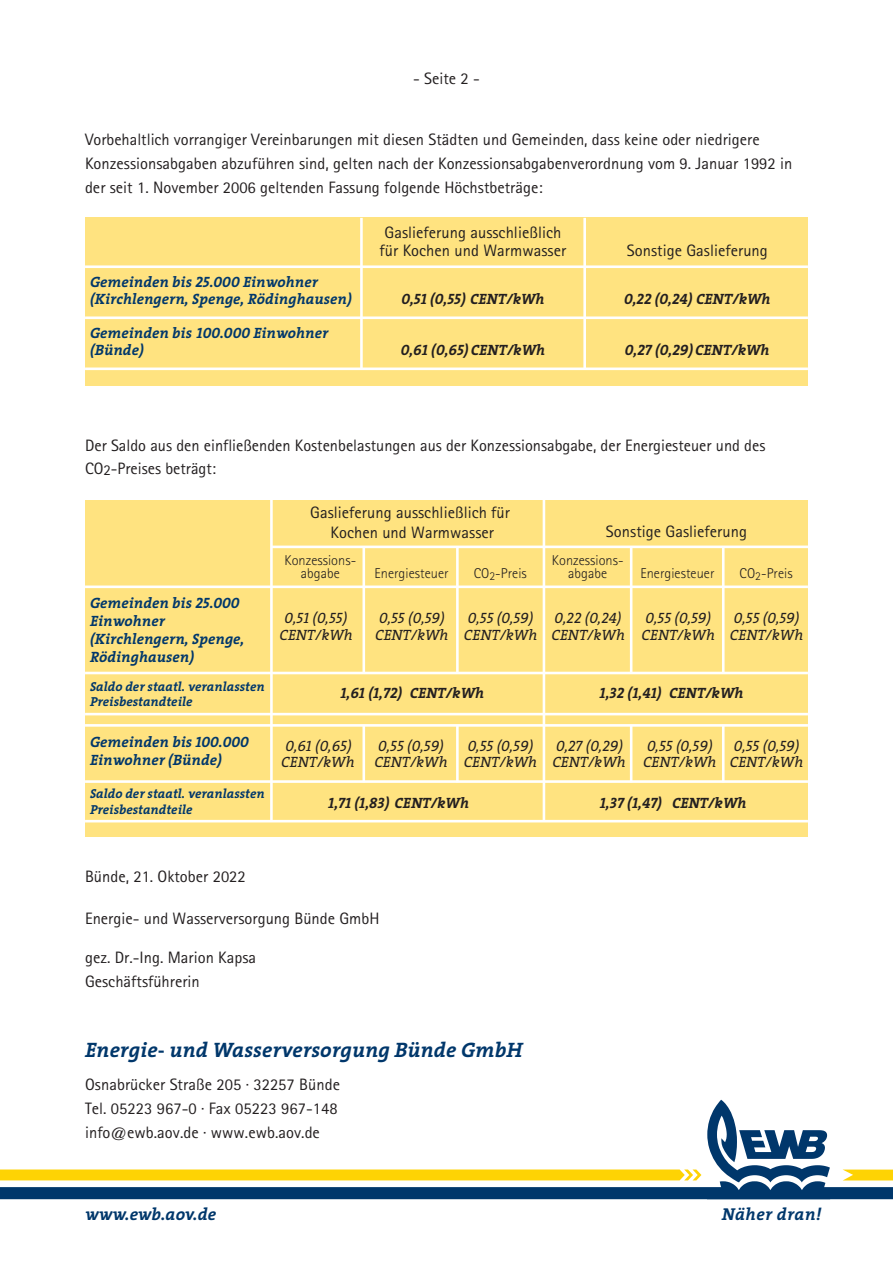
<style>
.page{position:relative;width:893px;height:1263px;background:#fff}
.page>*{position:absolute;margin:0;border:0;box-sizing:border-box;transform-origin:0 0}
.t1{font:italic 700 21px "The Serif";letter-spacing:.005em;color:#00376b}
.t2{font:italic 700 17.25px "The Serif";letter-spacing:.005em;color:#00376b}
.t3{font:italic 700 17.25px "The Serif";letter-spacing:.025em;color:#00376b}
.t4{font:16.5px/24px "AT Rotis Sans Serif";color:#231f20}
.t5{font:italic 700 15px/18px "The Serif";color:#00376b}
.t6{font:italic 15px "The Serif Bold Caps";color:#231f20}
.t7{font:italic 15px "The Serif Caps";letter-spacing:.005em;color:#231f20}
.t8{font:italic 15px "The Serif";color:#231f20}
.t9{font:300 14.25px/13.5px "AT Rotis Sans Serif";letter-spacing:.005em;color:#231f20;text-align:center}
.t10{font:italic 700 13.05px/15.6px "The Serif";color:#00376b}
.s1{font-family:"The Serif Bold Caps";font-weight:400}
.s2{font-family:"The Serif";font-weight:700}
</style>
<div class="page">
<div style="left:85px;top:218px;width:723px;height:168px;background:#ffe380"></div>
<hr style="left:85px;top:265px;width:723px;height:3px;background:#fff">
<hr style="left:360px;top:218px;width:3px;height:151px;background:#fff">
<hr style="left:583px;top:218px;width:3px;height:151px;background:#fff">
<hr style="left:85px;top:316px;width:723px;height:3px;background:#fff">
<hr style="left:85px;top:367px;width:723px;height:3px;background:#fff">
<div style="left:85px;top:500px;width:723px;height:337px;background:#ffe380"></div>
<hr style="left:85px;top:585px;width:723px;height:3px;background:#fff">
<hr style="left:271px;top:545px;width:537px;height:3px;background:#fff">
<hr style="left:270px;top:499px;width:3px;height:322px;background:#fff">
<hr style="left:543px;top:499px;width:2px;height:322px;background:#fff">
<hr style="left:85px;top:724px;width:723px;height:3px;background:#fff">
<hr style="left:85px;top:713px;width:723px;height:2px;background:#fff">
<hr style="left:85px;top:672px;width:723px;height:2px;background:#fff">
<hr style="left:85px;top:780px;width:723px;height:3px;background:#fff">
<hr style="left:85px;top:820px;width:723px;height:2px;background:#fff">
<hr style="left:362px;top:547px;width:3px;height:126px;background:#fff">
<hr style="left:456px;top:547px;width:3px;height:126px;background:#fff">
<hr style="left:362px;top:725px;width:3px;height:57px;background:#fff">
<hr style="left:456px;top:725px;width:3px;height:57px;background:#fff">
<hr style="left:630px;top:547px;width:2px;height:126px;background:#fff">
<hr style="left:722px;top:547px;width:3px;height:126px;background:#fff">
<hr style="left:630px;top:725px;width:2px;height:57px;background:#fff">
<hr style="left:722px;top:725px;width:3px;height:57px;background:#fff">
<svg style="left:0;top:1100px;width:893px;height:99px"></svg>
<p class="t4" style="left:413px;top:66px;width:68px">- Seite 2 -</p>
<p class="t4" style="left:85px;top:127px;width:709px">Vorbehaltlich vorrangiger Vereinbarungen mit diesen Städten und Gemeinden, dass keine oder niedrigere<br>Konzessionsabgaben abzuführen sind, gelten nach der Konzessionsabgabenverordnung vom 9. Januar 1992 in der seit 1. November 2006 geltenden Fassung folgende Höchstbeträge:</p>
<p class="t5" style="left:90px;top:274px;width:264px;line-height:16.5px">Gemeinden bis <span class="s1">25.000</span> Einwohner (Kirchlengern, Spenge, Rödinghausen)</p>
<p class="t5" style="left:90px;top:325px;width:240px;line-height:16.5px">Gemeinden bis <span class="s1">100.000</span> Einwohner (Bünde)</p>
<p class="t4" style="left:380px;top:223px;width:188px;line-height:18px;text-align:center">Gaslieferung ausschließlich für Kochen und Warmwasser</p>
<p class="t4" style="left:627px;top:238px;width:143px">Sonstige Gaslieferung</p>
<p class="t6" style="left:401px;top:286px;width:145px">0,51 (0,55) <span class="s2">CENT/kWh</span></p>
<p class="t6" style="left:624px;top:286px;width:148px">0,22 (0,24) <span class="s2">CENT/kWh</span></p>
<p class="t6" style="left:401px;top:337px;width:146px">0,61 (0,65) <span class="s2">CENT/kWh</span></p>
<p class="t6" style="left:625px;top:337px;width:146px">0,27 (0,29) <span class="s2">CENT/kWh</span></p>
<p class="t4" style="left:85px;top:434px;width:682px;line-height:22.5px">Der Saldo aus den einfließenden Kostenbelastungen aus der Konzessionsabgabe, der Energiesteuer und des<br>CO<sub>2</sub>-Preises beträgt:</p>
<p class="t5" style="left:90px;top:594px;width:156px">Gemeinden bis <span class="s1">25.000<br></span>Einwohner (Kirchlengern, Spenge,<br>Rödinghausen)</p>
<p class="t10" style="left:90px;top:678px;width:176px">Saldo der staatl. veranlassten<br>Preisbestandteile</p>
<p class="t5" style="left:90px;top:732px;width:160px">Gemeinden bis <span class="s1">100.000<br></span>Einwohner (Bünde)</p>
<p class="t10" style="left:90px;top:786px;width:176px">Saldo der staatl. veranlassten<br>Preisbestandteile</p>
<p class="t4" style="left:310px;top:502px;width:201px;line-height:19.8px;text-align:center">Gaslieferung ausschließlich für<br>Kochen und Warmwasser</p>
<p class="t4" style="left:606px;top:520px;width:143px">Sonstige Gaslieferung</p>
<p class="t9" style="left:285px;top:553px;width:73px">Konzessions&shy;abgabe</p>
<p class="t9" style="left:374px;top:567px;width:76px">Energiesteuer</p>
<p class="t9" style="left:474px;top:567px;width:55px">CO<sub>2</sub>-Preis</p>
<p class="t9" style="left:552px;top:553px;width:73px">Konzessions&shy;abgabe</p>
<p class="t9" style="left:640px;top:567px;width:76px">Energiesteuer</p>
<p class="t9" style="left:740px;top:567px;width:55px">CO<sub>2</sub>-Preis</p>
<p class="t7" style="left:284px;top:606px;width:64px">0,51 (0,55)</p>
<p class="t8" style="left:279px;top:622px;width:75px">CENT/kWh</p>
<p class="t7" style="left:379px;top:606px;width:67px">0,55 (0,59)</p>
<p class="t8" style="left:375px;top:622px;width:75px">CENT/kWh</p>
<p class="t7" style="left:468px;top:606px;width:67px">0,55 (0,59)</p>
<p class="t8" style="left:464px;top:622px;width:75px">CENT/kWh</p>
<p class="t7" style="left:554px;top:606px;width:68px">0,22 (0,24)</p>
<p class="t8" style="left:551px;top:622px;width:75px">CENT/kWh</p>
<p class="t7" style="left:645px;top:606px;width:67px">0,55 (0,59)</p>
<p class="t8" style="left:642px;top:622px;width:75px">CENT/kWh</p>
<p class="t7" style="left:734px;top:606px;width:67px">0,55 (0,59)</p>
<p class="t8" style="left:730px;top:622px;width:75px">CENT/kWh</p>
<p class="t6" style="left:340px;top:681px;width:145px">1,61 (1,72) <span class="s2">CENT/kWh</span></p>
<p class="t6" style="left:599px;top:681px;width:146px">1,32 (1,41) <span class="s2">CENT/kWh</span></p>
<p class="t7" style="left:285px;top:733px;width:68px">0,61 (0,65)</p>
<p class="t8" style="left:281px;top:750px;width:75px">CENT/kWh</p>
<p class="t7" style="left:378px;top:733px;width:67px">0,55 (0,59)</p>
<p class="t8" style="left:374px;top:750px;width:75px">CENT/kWh</p>
<p class="t7" style="left:468px;top:733px;width:67px">0,55 (0,59)</p>
<p class="t8" style="left:464px;top:750px;width:75px">CENT/kWh</p>
<p class="t7" style="left:556px;top:733px;width:68px">0,27 (0,29)</p>
<p class="t8" style="left:552px;top:750px;width:75px">CENT/kWh</p>
<p class="t7" style="left:647px;top:733px;width:67px">0,55 (0,59)</p>
<p class="t8" style="left:643px;top:750px;width:75px">CENT/kWh</p>
<p class="t7" style="left:734px;top:733px;width:67px">0,55 (0,59)</p>
<p class="t8" style="left:730px;top:750px;width:75px">CENT/kWh</p>
<p class="t6" style="left:328px;top:790px;width:142px">1,71 (1,83) <span class="s2">CENT/kWh</span></p>
<p class="t6" style="left:600px;top:790px;width:148px">1,37 (1,47) <span class="s2">CENT/kWh</span></p>
<p class="t4" style="left:85px;top:864px;width:162px">Bünde, 21. Oktober 2022</p>
<p class="t4" style="left:85px;top:906px;width:296px">Energie- und Wasserversorgung Bünde GmbH</p>
<p class="t4" style="left:85px;top:945px;width:173px">gez. Dr.-Ing. Marion Kapsa<br>Geschäftsführerin</p>
<p class="t1" style="left:85px;top:1032px;width:439px">Energie- und Wasserversorgung Bünde GmbH</p>
<p class="t4" style="left:85px;top:1072px;width:256px">Osnabrücker Straße 205 · 32257 Bünde<br>Tel. 05223 967-0 · Fax 05223 967-148 info@ewb.aov.de · www.ewb.aov.de</p>
<p class="t2" style="left:85px;top:1200px;width:133px">www.ewb.aov.de</p>
<p class="t3" style="left:722px;top:1200px;width:101px">Näher dran!</p>
</div>
